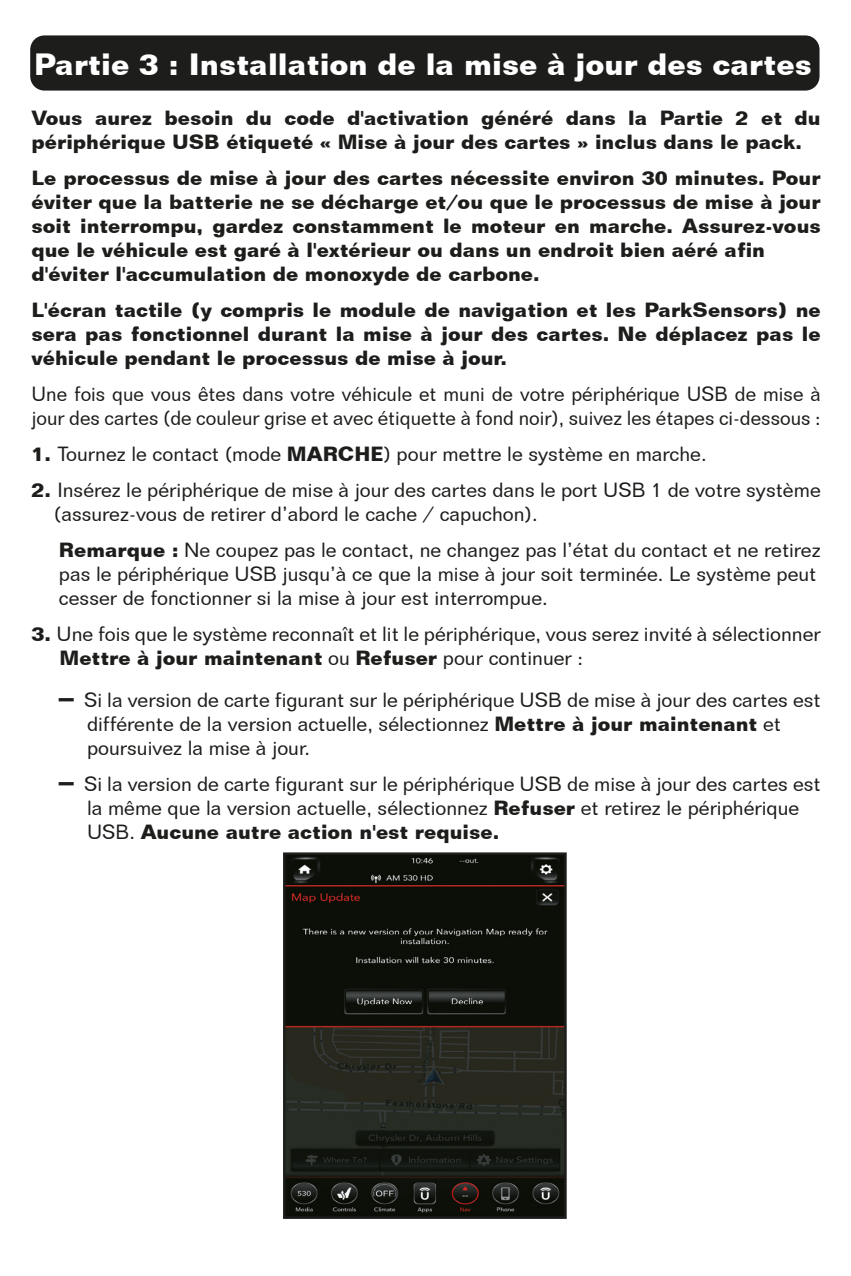
<style>
.page{position:relative;width:851px;height:1276px;background:#fff}
.page>*{position:absolute;margin:0;border:0;box-sizing:border-box;transform-origin:0 0}
.Head{font:700 30px "Folio BT";color:#fff}
.Copy{font:20px/24px "Folio BT";color:#1d1d1b}
.Copy-2{font:700 20px/24px "Folio BT";color:#1d1d1b;text-align:justify}
.s1{font-weight:700}
.s2{font-weight:400}
.s3{font-weight:700;font-size:30px}
</style>
<div class="page">
<div style="left:30px;top:35px;width:789px;height:56px;background:#1d1d1b;border-radius:14px"></div>
<img style="left:286px;top:855px;width:277px;height:361px">
<div style="left:283px;top:852px;width:283px;height:367px;border:2px solid #1d1d1b"></div>
<p class="Head" style="left:34px;top:46px;width:778px">Partie 3 : Installation de la mise à jour des cartes</p>
<p class="Copy-2" style="left:31px;top:105px;width:790px">Vous aurez besoin du code d'activation généré dans la Partie 2 et du périphérique USB étiqueté « Mise à jour des cartes » inclus dans le pack.</p>
<p class="Copy-2" style="left:31px;top:165px;width:790px">Le processus de mise à jour des cartes nécessite environ 30 minutes. Pour éviter que la batterie ne se décharge et/ou que le processus de mise à jour soit interrompu, gardez constamment le moteur en marche. Assurez-vous que le véhicule est garé à l'extérieur ou dans un endroit bien aéré afin</p>
<p class="Copy-2" style="left:31px;top:261px;width:509px">d'éviter l'accumulation de monoxyde de carbone.</p>
<p class="Copy-2" style="left:31px;top:297px;width:790px">L'écran tactile (y compris le module de navigation et les ParkSensors) ne sera pas fonctionnel durant la mise à jour des cartes. Ne déplacez pas le véhicule pendant le processus de mise à jour.</p>
<p class="Copy" style="left:31px;top:381px;width:790px">Une fois que vous êtes dans votre véhicule et muni de votre périphérique USB de mise à jour des cartes (de couleur grise et avec étiquette à fond noir), suivez les étapes ci-dessous :</p>
<p class="Copy" style="left:31px;top:441px;width:676px"><span class="s1">1.</span> Tournez le contact (mode <span class="s1">MARCHE</span>) pour mettre le système en marche.</p>
<p class="Copy" style="left:31px;top:477px;width:790px"><span class="s1">2.</span> Insérez le périphérique de mise à jour des cartes dans le port USB 1 de votre système</p>
<p class="Copy" style="left:54px;top:501px;width:485px">(assurez-vous de retirer d’abord le cache / capuchon).</p>
<p class="Copy" style="left:59px;top:537px;width:763px"><span class="s1">Remarque :</span> Ne coupez pas le contact, ne changez pas l’état du contact et ne retirez</p>
<p class="Copy" style="left:59px;top:561px;width:758px">pas le périphérique USB jusqu’à ce que la mise à jour soit terminée. Le système peut</p>
<p class="Copy" style="left:59px;top:585px;width:490px">cesser de fonctionner si la mise à jour est interrompue.</p>
<p class="Copy" style="left:31px;top:621px;width:790px"><span class="s1">3.</span> Une fois que le système reconnaît et lit le périphérique, vous serez invité à sélectionner</p>
<p class="Copy-2" style="left:59px;top:645px;width:525px">Mettre à jour maintenant <span class="s2">ou</span> Refuser <span class="s2">pour continuer :</span></p>
<p class="Copy" style="left:59px;top:687px;width:763px"><span class="s3">–</span> Si la version de carte figurant sur le périphérique USB de mise à jour des cartes est</p>
<p class="Copy" style="left:87px;top:711px;width:695px">différente de la version actuelle, sélectionnez <span class="s1">Mettre à jour maintenant</span> et</p>
<p class="Copy" style="left:87px;top:735px;width:224px">poursuivez la mise à jour.</p>
<p class="Copy" style="left:59px;top:771px;width:763px"><span class="s3">–</span> Si la version de carte figurant sur le périphérique USB de mise à jour des cartes est</p>
<p class="Copy" style="left:87px;top:795px;width:713px">la même que la version actuelle, sélectionnez <span class="s1">Refuser</span> et retirez le périphérique</p>
<p class="Copy-2" style="left:87px;top:819px;width:413px"><span class="s2">USB.</span> Aucune autre action n'est requise.</p>
</div>
